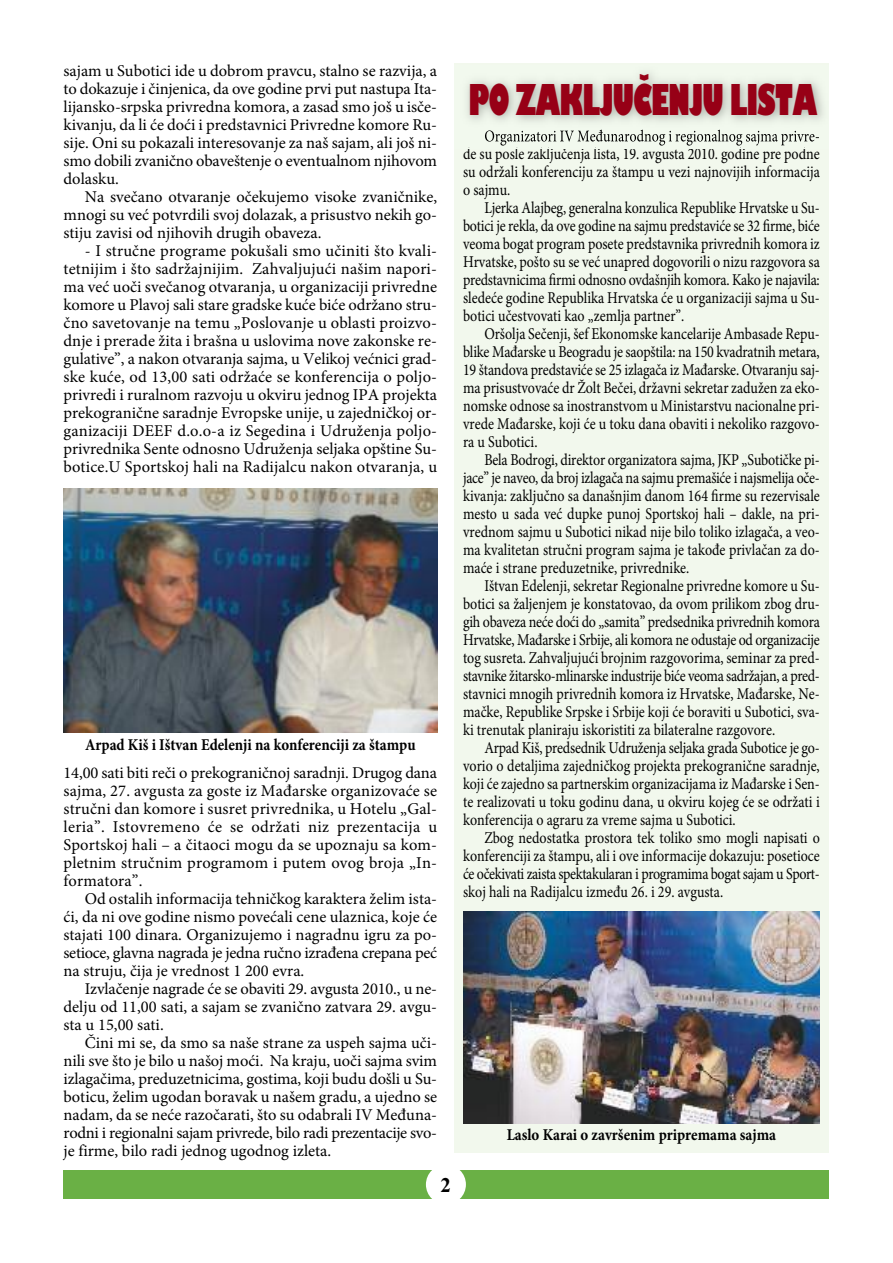
<style>
.page{position:relative;width:893px;height:1263px;background:#fff}
.page>*{position:absolute;margin:0;border:0;box-sizing:border-box;transform-origin:0 0}
.t1{font:46.5px "Gill Kay DEE";color:#970016;scale:.6 1}
.t2{font:700 21px "Times New Roman";color:#000}
.t3{font:16.5px/18px "Minion Pro";color:#000;text-align:justify;scale:.85 1}
.t4{font:16.5px/18px "Minion Pro";color:#000;text-align:justify}
.t5{font:700 16.5px "Minion Pro";color:#000;scale:.9 1}
</style>
<div class="page">
<div style="left:63px;top:1170px;width:766px;height:29px;background:#6ab045"></div>
<div style="left:426px;top:1164px;width:40px;height:40px;background:#fff;border-radius:50%"></div>
<img style="left:64px;top:489px;width:373px;height:244px">
<div style="left:454px;top:64px;width:375px;height:1089px;background:#f2f8ed"></div>
<img style="left:467px;top:73px;width:356px;height:75px">
<img style="left:485px;top:130px;width:51px;height:16px">
<img style="left:577px;top:130px;width:67px;height:12px">
<img style="left:463px;top:912px;width:356px;height:212px">
<p class="t4" style="left:64px;top:63px;width:375px">sajam u Subotici ide u dobrom pravcu, stalno se razvija, a to dokazuje i činjenica, da ove godine prvi put nastupa Ita&shy;lijansko-srpska privredna komora, a zasad smo još u isče&shy;kivanju, da li će doći i predstavnici Privredne komore Ru&shy;sije. Oni su pokazali interesovanje za naš sajam, ali još ni&shy;smo dobili zvanično obaveštenje o eventualnom njihovom dolasku.</p>
<p class="t4" style="left:64px;top:189px;width:375px;text-indent:21px">Na svečano otvaranje očekujemo visoke zvaničnike, mnogi su već potvrdili svoj dolazak, a prisustvo nekih go&shy;stiju zavisi od njihovih drugih obaveza.</p>
<p class="t4" style="left:64px;top:243px;width:375px;text-indent:21px">- I stručne programe pokušali smo učiniti što kvali&shy;tetnijim i što sadržajnijim. Zahvaljujući našim napori&shy;ma već uoči svečanog otvaranja, u organizaciji privredne komore u Plavoj sali stare gradske kuće biće održano stru&shy;čno savetovanje na temu „Poslovanje u oblasti proizvo&shy;dnje i prerade žita i brašna u uslovima nove zakonske re&shy;gulative”, a nakon otvaranja sajma, u Velikoj većnici grad&shy;ske kuće, od 13,00 sati održaće se konferencija o poljo&shy;privredi i ruralnom razvoju u okviru jednog IPA projekta prekogranične saradnje Evropske unije, u zajedničkoj or&shy;ganizaciji DEEF d.o.o-a iz Segedina i Udruženja poljo&shy;privrednika Sente odnosno Udruženja seljaka opštine Su&shy;botice.U Sportskoj hali na Radijalcu nakon otvaranja, u</p>
<p class="t5" style="left:85px;top:738px;width:369px">Arpad Kiš i Ištvan Edelenji na konferenciji za štampu</p>
<p class="t4" style="left:64px;top:765px;width:375px">14,00 sati biti reči o prekograničnoj saradnji. Drugog dana sajma, 27. avgusta za goste iz Mađarske organizovaće se stručni dan komore i susret privrednika, u Hotelu „Gal&shy;leria”. Istovremeno će se održati niz prezentacija u Sportskoj hali – a čitaoci mogu da se upoznaju sa kom&shy;pletnim stručnim programom i putem ovog broja „In&shy;formatora”.</p>
<p class="t4" style="left:64px;top:891px;width:375px;text-indent:21px">Od ostalih informacija tehničkog karaktera želim ista&shy;ći, da ni ove godine nismo povećali cene ulaznica, koje će stajati 100 dinara. Organizujemo i nagradnu igru za po&shy;setioce, glavna nagrada je jedna ručno izrađena crepana peć na struju, čija je vrednost 1 200 evra.</p>
<p class="t4" style="left:64px;top:981px;width:375px;text-indent:21px">Izvlačenje nagrade će se obaviti 29. avgusta 2010., u ne&shy;delju od 11,00 sati, a sajam se zvanično zatvara 29. avgu&shy;sta u 15,00 sati.</p>
<p class="t4" style="left:64px;top:1035px;width:375px;text-indent:21px">Čini mi se, da smo sa naše strane za uspeh sajma uči&shy;nili sve što je bilo u našoj moći. Na kraju, uoči sajma svim izlagačima, preduzetnicima, gostima, koji budu došli u Su&shy;boticu, želim ugodan boravak u našem gradu, a ujedno se nadam, da se neće razočarati, što su odabrali IV Međuna&shy;rodni i regionalni sajam privrede, bilo radi prezentacije svo&shy;je firme, bilo radi jednog ugodnog izleta.</p>
<p class="t2" style="left:441px;top:1172px;width:12px">2</p>
<h1 class="t1" style="left:469px;top:72px;width:582px">PO ZAKLJUČENJU LISTA</h1>
<p class="t3" style="left:463px;top:147px;width:421px">de su posle zaključenja lista, 19. avgusta 2010. godine pre podne su održali konferenciju za štampu u vezi najnovijih informacija o sajmu.</p>
<p class="t3" style="left:463px;top:201px;width:421px;text-indent:21px">Ljerka Alajbeg, generalna konzulica Republike Hrvatske u Su&shy;botici je rekla, da ove godine na sajmu predstaviće se 32 firme, biće veoma bogat program posete predstavnika privrednih komora iz Hrvatske, pošto su se već unapred dogovorili o nizu razgovora sa predstavnicima firmi odnosno ovdašnjih komora. Kako je najavila: sledeće godine Republika Hrvatska će u organizaciji sajma u Su&shy;botici učestvovati kao „zemlja partner”.</p>
<p class="t3" style="left:463px;top:327px;width:421px;text-indent:21px">Oršolja Sečenji, šef Ekonomske kancelarije Ambasade Repu&shy;blike Mađarske u Beogradu je saopštila: na 150 kvadratnih metara, 19 štandova predstaviće se 25 izlagača iz Mađarske. Otvaranju saj&shy;ma prisustvovaće dr Žolt Bečei, državni sekretar zadužen za eko&shy;nomske odnose sa inostranstvom u Ministarstvu nacionalne pri&shy;vrede Mađarske, koji će u toku dana obaviti i nekoliko razgovo&shy;ra u Subotici.</p>
<p class="t3" style="left:463px;top:453px;width:421px;text-indent:21px">Bela Bodrogi, direktor organizatora sajma, JKP „Subotičke pi&shy;jace” je naveo, da broj izlagača na sajmu premašiće i najsmelija oče&shy;kivanja: zaključno sa današnjim danom 164 firme su rezervisale mesto u sada već dupke punoj Sportskoj hali – dakle, na pri&shy;vrednom sajmu u Subotici nikad nije bilo toliko izlagača, a veo&shy;ma kvalitetan stručni program sajma je takođe privlačan za do&shy;maće i strane preduzetnike, privrednike.</p>
<p class="t3" style="left:463px;top:579px;width:421px;text-indent:21px">Ištvan Edelenji, sekretar Regionalne privredne komore u Su&shy;botici sa žaljenjem je konstatovao, da ovom prilikom zbog dru&shy;gih obaveza neće doći do „samita” predsednika privrednih komora Hrvatske, Mađarske i Srbije, ali komora ne odustaje od organizacije tog susreta. Zahvaljujući brojnim razgovorima, seminar za pred&shy;stavnike žitarsko-mlinarske industrije biće veoma sadržajan, a pred&shy;stavnici mnogih privrednih komora iz Hrvatske, Mađarske, Ne&shy;mačke, Republike Srpske i Srbije koji će boraviti u Subotici, sva&shy;ki trenutak planiraju iskoristiti za bilateralne razgovore.</p>
<p class="t3" style="left:463px;top:741px;width:421px;text-indent:21px">Arpad Kiš, predsednik Udruženja seljaka grada Subotice je go&shy;vorio o detaljima zajedničkog projekta prekogranične saradnje, koji će zajedno sa partnerskim organizacijama iz Mađarske i Sen&shy;te realizovati u toku godinu dana, u okviru kojeg će se održati i konferencija o agraru za vreme sajma u Subotici.</p>
<p class="t3" style="left:463px;top:831px;width:421px;text-indent:21px">Zbog nedostatka prostora tek toliko smo mogli napisati o konferenciji za štampu, ali i ove informacije dokazuju: posetioce će očekivati zaista spektakularan i programima bogat sajam u Sport&shy;skoj hali na Radijalcu između 26. i 29. avgusta.</p>
<p class="t5" style="left:507px;top:1128px;width:301px">Laslo Karai o završenim pripremama sajma</p>
</div>
